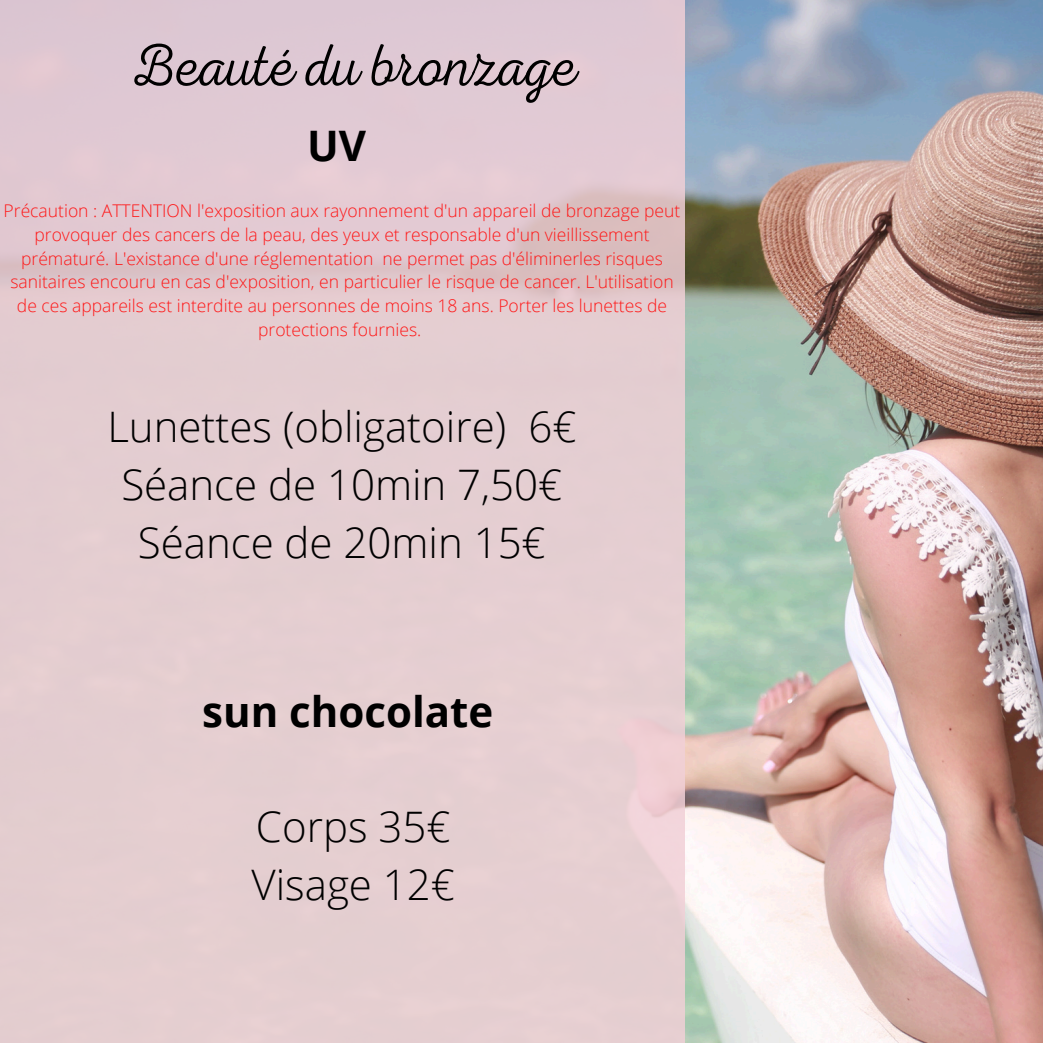
<style>
.page{position:relative;width:1043px;height:1043px;background:#fff}
.page>*{position:absolute;margin:0;border:0;box-sizing:border-box;transform-origin:0 0}
.t1{font:59.5px "RTL Adam Script Thin";color:#000}
.t2{font:300 42px/57.8px "Open Sans";color:#000;text-align:center}
.t3{font:700 42px "Open Sans";color:#000}
.t4{font:300 17.5px/23.6px "Open Sans";color:#ff1616;text-align:center}
</style>
<div class="page">
<img style="left:683px;top:0;width:359px;height:1042px">
<div style="left:0;top:0;width:683px;height:1042px;background:#e4cdd1"></div>
<h1 class="t1" style="left:129px;top:31px;width:450px">Beauté du bronzage</h1>
<h2 class="t3" style="left:307px;top:116px;width:60px">UV</h2>
<p class="t4" style="left:4px;top:199px;width:678px">Précaution : ATTENTION l'exposition aux rayonnement d'un appareil de bronzage peut provoquer des cancers de la peau, des yeux et responsable d'un vieillissement prématuré. L'existance d'une réglementation ne permet pas d'éliminerles risques sanitaires encouru en cas d'exposition, en particulier le risque de cancer. L'utilisation de ces appareils est interdite au personnes de moins 18 ans. Porter les lunettes de protections fournies.</p>
<h4 class="t2" style="left:107px;top:396px;width:470px">Lunettes (obligatoire) 6€<br>Séance de 10min 7,50€<br>Séance de 20min 15€</h4>
<h3 class="t3" style="left:202px;top:681px;width:292px">sun chocolate</h3>
<h4 class="t2" style="left:251px;top:796px;width:205px;text-align:left">Corps 35€<br>Visage 12€</h4>
</div>
